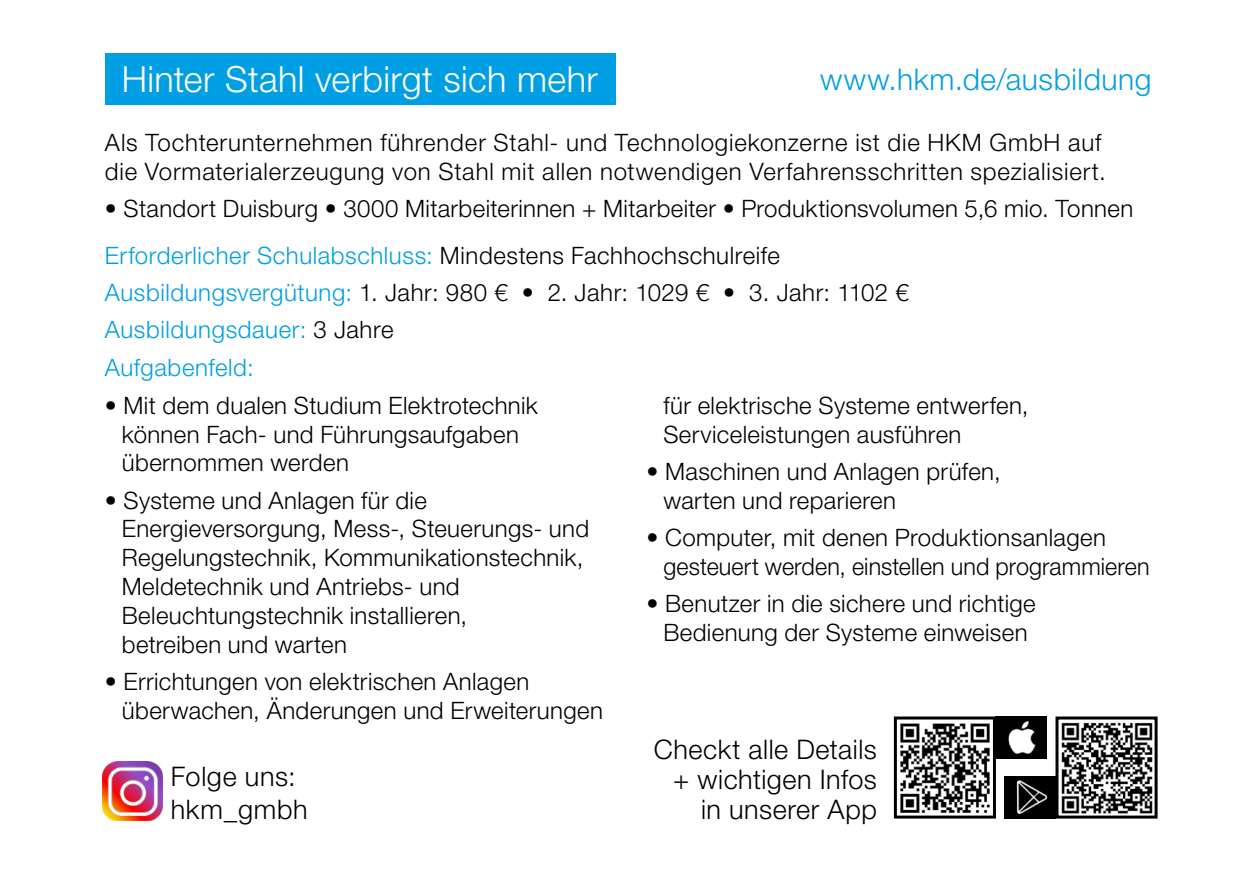
<style>
.page{position:relative;width:1259px;height:893px;background:#fff}
.page>*{position:absolute;margin:0;border:0;box-sizing:border-box;transform-origin:0 0}
.t1{font:300 36px "Helvetica Neue LT Pro";letter-spacing:.01em;color:#fff}
.t2{font:300 30px "Helvetica Neue LT Pro";letter-spacing:.02em;color:#009fe3}
.t3{font:300 27px/30px "Helvetica Neue LT Pro";letter-spacing:.02em;color:#000;text-align:right}
.t4{font:300 24px/28.8px "Helvetica Neue LT Pro";letter-spacing:.015em;color:#000}
.t5{font:300 24px/28.8px "Helvetica Neue LT Pro";letter-spacing:.035em;color:#000}
.t6{font:300 24px/37.5px "Helvetica Neue LT Pro";letter-spacing:.025em;color:#009fe3}
.s1{color:#000}
</style>
<div class="page">
<img style="left:900px;top:723px;width:90px;height:90px">
<div style="left:894px;top:716px;width:102px;height:103px;border:3px solid #000"></div>
<img style="left:1061px;top:722px;width:92px;height:92px">
<div style="left:1055px;top:716px;width:102px;height:103px;border:3px solid #000"></div>
<div style="left:996px;top:716px;width:51px;height:43px;background:#000"></div>
<img style="left:1008px;top:721px;width:28px;height:33px">
<div style="left:1004px;top:776px;width:51px;height:43px;background:#000"></div>
<img style="left:1016px;top:780px;width:32px;height:35px">
<div style="left:105px;top:54px;width:510px;height:51px;background:#009fe3"></div>
<img style="left:103px;top:761px;width:59px;height:60px">
<h1 class="t1" style="left:122px;top:57px;width:477px">Hinter Stahl verbirgt sich mehr</h1>
<p class="t2" style="left:820px;top:61px;width:333px">www.hkm.de/ausbildung</p>
<p class="t5" style="left:105px;top:128px;width:1002px">Als Tochterunternehmen führender Stahl- und Technologiekonzerne ist die HKM GmbH auf die Vormaterialerzeugung von Stahl mit allen notwendigen Verfahrensschritten spezialisiert.</p>
<p class="t4" style="left:105px;top:194px;width:1030px">• Standort Duisburg • 3000 Mitarbeiterinnen + Mitarbeiter • Produktionsvolumen 5,6 mio. Tonnen</p>
<p class="t6" style="left:105px;top:236px;width:805px">Erforderlicher Schulabschluss: <span class="s1">Mindestens Fachhochschulreife </span>Ausbildungsvergütung: <span class="s1">1. Jahr: 980 € • 2. Jahr: 1029 € • 3. Jahr: 1102 € </span>Ausbildungsdauer: <span class="s1">3 Jahre<br></span>Aufgabenfeld:</p>
<p class="t4" style="left:122px;top:390px;width:417px;text-indent:-17px">• Mit dem dualen Studium Elektrotechnik können Fach- und Führungsaufgaben übernommen werden</p>
<p class="t4" style="left:122px;top:485px;width:469px;text-indent:-17px">• Systeme und Anlagen für die Energieversorgung, Mess-, Steuerungs- und Regelungstechnik, Kommunikationstechnik, Meldetechnik und Antriebs- und Beleuchtungstechnik installieren,<br>betreiben und warten</p>
<p class="t4" style="left:122px;top:666px;width:482px;text-indent:-17px">• Errichtungen von elektrischen Anlagen überwachen, Änderungen und Erweiterungen</p>
<p class="t4" style="left:663px;top:390px;width:366px">für elektrische Systeme entwerfen,<br>Serviceleistungen ausführen</p>
<p class="t4" style="left:663px;top:456px;width:339px;text-indent:-17px">• Maschinen und Anlagen prüfen, warten und reparieren</p>
<p class="t4" style="left:663px;top:522px;width:487px;text-indent:-17px">• Computer, mit denen Produktionsanlagen gesteuert werden, einstellen und programmieren</p>
<p class="t4" style="left:646px;top:589px;width:391px;text-align:center">• Benutzer in die sichere und richtige<br>Bedienung der Systeme einweisen</p>
<p class="t3" style="left:171px;top:760px;width:138px;line-height:32.4px;text-align:left">Folge uns: hkm_gmbh</p>
<p class="t3" style="left:654px;top:733px;width:225px">Checkt alle Details + wichtigen Infos in unserer App</p>
</div>
